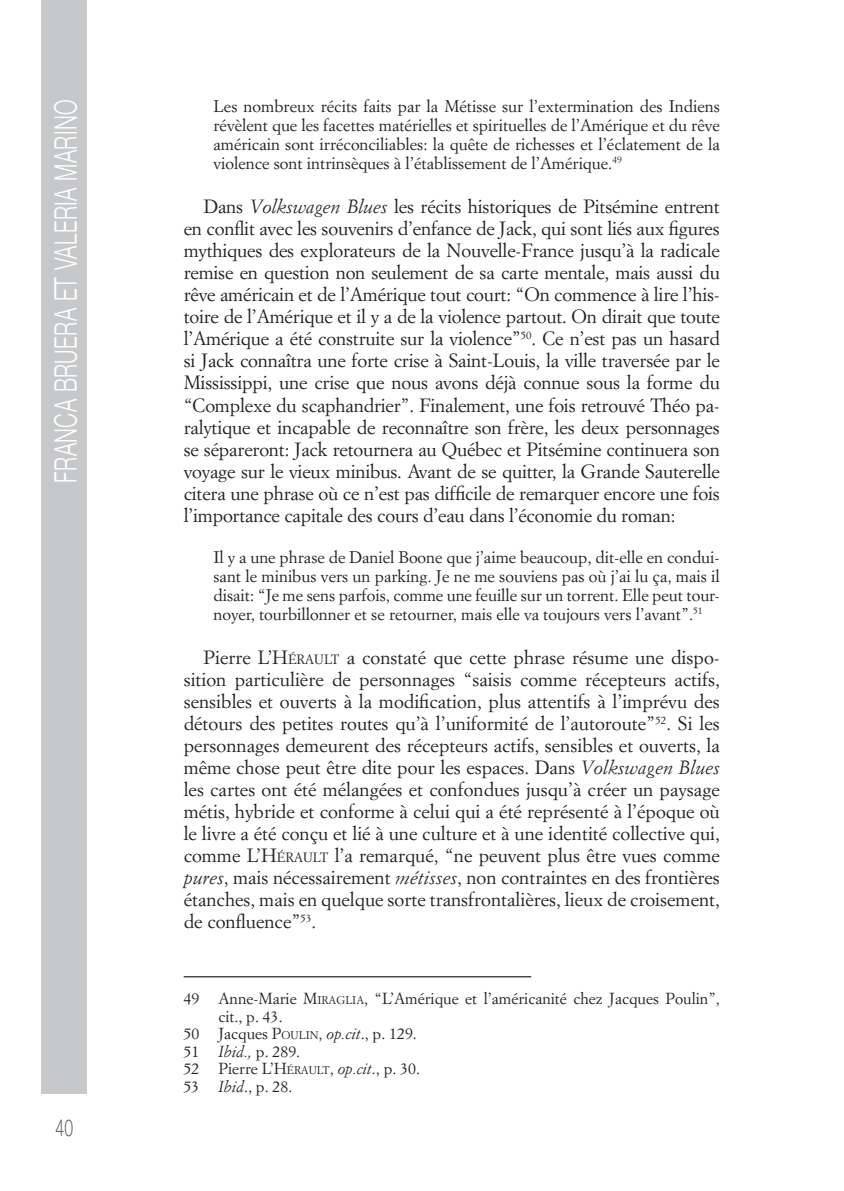
<style>
.page{position:relative;width:844px;height:1191px;background:#fff}
.page>*{position:absolute;margin:0;border:0;box-sizing:border-box;transform-origin:0 0}
.t1{font:300 31.15px "Helvetica Neue";letter-spacing:.02em;color:#fff;scale:.68 1}
.t2{font:300 23.28px "Helvetica Neue";color:#636366;scale:.68 1}
.corpo_testo{font:18.9px/22.1px "Simoncini Garamond";letter-spacing:-.005em;color:#231f20;text-align:justify}
.citazioni_testo{font:16.62px/18.9px "Simoncini Garamond";color:#231f20;text-align:justify}
.note{font:15.75px/17.5px "Simoncini Garamond";color:#231f20}
.s1{font-style:italic}
.s2{font-style:inherit}
.s3{font-size:13.3px}
.s4{font-size:11.03px}
</style>
<div class="page">
<div style="left:41px;top:0;width:46px;height:1093px;background:#c7c8ca"></div>
<hr style="left:184px;top:976px;width:347px;height:1px;background:#231f20">
<h1 class="t1" style="left:41px;top:482px;width:565px;rotate:-90deg">Franca Bruera et Valeria Marino</h1>
<p class="t2" style="left:55px;top:1108px;width:28px">40</p>
<p class="citazioni_testo" style="left:213px;top:97px;width:508px">Les nombreux récits faits par la Métisse sur l’extermination des Indiens révèlent que les facettes matérielles et spirituelles de l’Amérique et du rêve américain sont irréconciliables: la quête de richesses et l’éclatement de la violence sont intrinsèques à l’établissement de l’Amérique.<sup>49</sup></p>
<p class="corpo_testo" style="left:184px;top:195px;width:537px;text-indent:20px">Dans <span class="s1">Volkswagen Blues</span> les récits historiques de Pitsémine entrent en conflit avec les souvenirs d’enfance de Jack, qui sont liés aux figures mythiques des explorateurs de la Nouvelle-France jusqu’à la radicale remise en question non seulement de sa carte mentale, mais aussi du rêve américain et de l’Amérique tout court: “On commence à lire l’his&shy;toire de l’Amérique et il y a de la violence partout. On dirait que toute l’Amérique a été construite sur la violence”<sup>50</sup>. Ce n’est pas un hasard si Jack connaîtra une forte crise à Saint-Louis, la ville traversée par le Mississippi, une crise que nous avons déjà connue sous la forme du “Complexe du scaphandrier”. Finalement, une fois retrouvé Théo pa&shy;ralytique et incapable de reconnaître son frère, les deux personnages se sépareront: Jack retournera au Québec et Pitsémine continuera son voyage sur le vieux minibus. Avant de se quitter, la Grande Sauterelle citera une phrase où ce n’est pas difficile de remarquer encore une fois l’importance capitale des cours d’eau dans l’économie du roman:</p>
<p class="citazioni_testo" style="left:213px;top:547px;width:507px">Il y a une phrase de Daniel Boone que j’aime beaucoup, dit-elle en condui&shy;sant le minibus vers un parking. Je ne me souviens pas où j’ai lu ça, mais il disait: “Je me sens parfois, comme une feuille sur un torrent. Elle peut tour&shy;noyer, tourbillonner et se retourner, mais elle va toujours vers l’avant”.<sup>51</sup></p>
<p class="corpo_testo" style="left:184px;top:645px;width:537px;text-indent:20px">Pierre <span class="s2">L’H</span><span class="s3">ÉRAULT</span> a constaté que cette phrase résume une dispo&shy;sition particulière de personnages “saisis comme récepteurs actifs, sensibles et ouverts à la modification, plus attentifs à l’imprévu des détours des petites routes qu’à l’uniformité de l’autoroute”<sup>52</sup>. Si les personnages demeurent des récepteurs actifs, sensibles et ouverts, la même chose peut être dite pour les espaces. Dans <span class="s1">Volkswagen Blues </span>les cartes ont été mélangées et confondues jusqu’à créer un paysage métis, hybride et conforme à celui qui a été représenté à l’époque où le livre a été conçu et lié à une culture et à une identité collective qui, comme <span class="s2">L’H</span><span class="s3">ÉRAULT</span> l’a remarqué, “ne peuvent plus être vues comme <span class="s1">pures</span>, mais nécessairement <span class="s1">métisses</span>, non contraintes en des frontières étanches, mais en quelque sorte transfrontalières, lieux de croisement, de confluence”<sup>53</sup>.</p>
<p class="note" style="left:218px;top:989px;width:503px;text-indent:-35px">49 Anne-Marie <span class="s2">M</span><span class="s4">IRAGLIA</span>, “L’Amérique et l’américanité chez Jacques Poulin”, cit., p. 43.</p>
<p class="note" style="left:184px;top:1024px;width:234px">50 Jacques <span class="s2">P</span><span class="s4">OULIN</span>, <span class="s1">op.cit</span>., p. 129.</p>
<p class="note" style="left:184px;top:1042px;width:118px">51 <span class="s1">Ibid.,</span> p. 289.</p>
<p class="note" style="left:184px;top:1059px;width:238px">52 Pierre <span class="s2">L’H</span><span class="s4">ÉRAULT</span>, <span class="s1">op.cit</span>., p. 30.</p>
<p class="note" style="left:184px;top:1077px;width:110px">53 <span class="s1">Ibid</span>., p. 28.</p>
</div>
